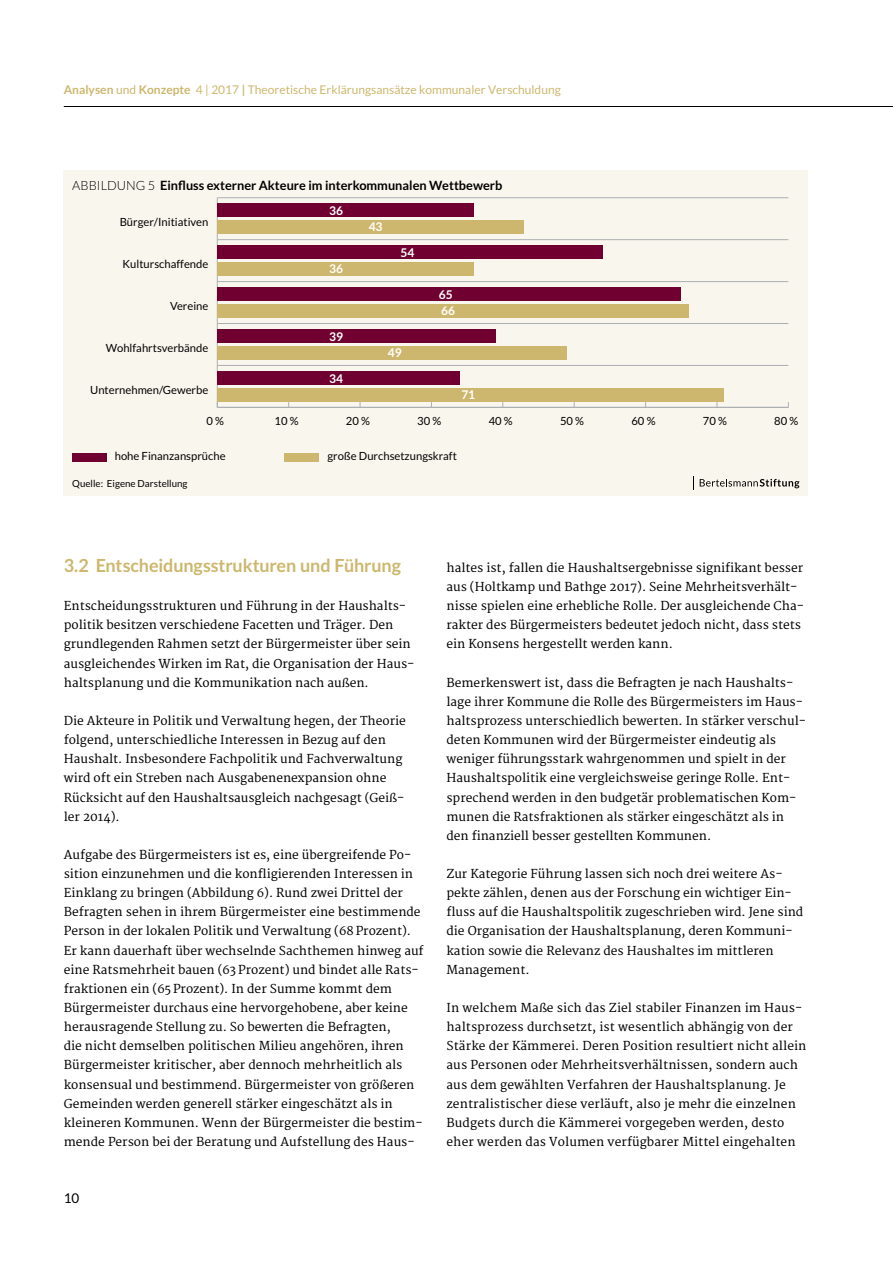
<style>
.page{position:relative;width:893px;height:1263px;background:#fff}
.page>*{position:absolute;margin:0;border:0;box-sizing:border-box;transform-origin:0 0}
.t1{font:700 18px "Lato";letter-spacing:-.01em;color:#cdb76e}
.t2{font:13.5px "Lato";color:#000}
.t3{font:700 12.75px "Lato";color:#000}
.t4{font:12px/19.2px "Merriweather";color:#000}
.t5{font:12px "Lato";color:#cdb76e}
.t6{font:700 12px "Lato";color:#fff}
.t7{font:11.25px "Lato";color:#000}
.t8{font:9.75px "Lato";color:#000}
.s1{font-weight:700}
.s2{font-weight:300}
</style>
<div class="page">
<hr style="left:64px;top:106px;width:829px;height:1px;background:#000">
<div style="left:64px;top:170px;width:744px;height:325px;background:#f9f6ee"></div>
<svg style="left:693px;top:476px;width:1px;height:13px"></svg>
<svg style="left:700px;top:479px;width:99px;height:9px"></svg>
<div style="left:72px;top:453px;width:34px;height:8px;background:#700030"></div>
<div style="left:285px;top:453px;width:34px;height:8px;background:#cdb76e"></div>
<hr style="left:217px;top:198px;width:1px;height:209px;background:#acafb2">
<hr style="left:217px;top:407px;width:571px;height:1px;background:#acafb2">
<hr style="left:217px;top:365px;width:571px;height:1px;background:#acafb2">
<hr style="left:217px;top:323px;width:571px;height:1px;background:#acafb2">
<hr style="left:217px;top:281px;width:571px;height:1px;background:#acafb2">
<hr style="left:217px;top:239px;width:571px;height:1px;background:#acafb2">
<hr style="left:217px;top:197px;width:571px;height:1px;background:#acafb2">
<div style="left:217px;top:220px;width:307px;height:14px;background:#cdb76e"></div>
<div style="left:217px;top:262px;width:257px;height:14px;background:#cdb76e"></div>
<div style="left:217px;top:304px;width:471px;height:14px;background:#cdb76e"></div>
<div style="left:217px;top:346px;width:350px;height:14px;background:#cdb76e"></div>
<div style="left:217px;top:388px;width:507px;height:13px;background:#cdb76e"></div>
<div style="left:217px;top:204px;width:257px;height:13px;background:#700030"></div>
<div style="left:217px;top:246px;width:386px;height:13px;background:#700030"></div>
<div style="left:217px;top:287px;width:464px;height:14px;background:#700030"></div>
<div style="left:217px;top:329px;width:279px;height:14px;background:#700030"></div>
<div style="left:217px;top:371px;width:243px;height:14px;background:#700030"></div>
<p class="t5" style="left:64px;top:83px;width:499px"><span class="s1">Analysen</span> und <span class="s1">Konzepte</span> 4 | 2017 <span class="s1">|</span> Theoretische Erklärungsansätze kommunaler Verschuldung</p>
<p class="t3" style="left:72px;top:178px;width:432px"><span class="s2">ABBILDUNG 5</span> Einfluss externer Akteure im interkommunalen Wettbewerb</p>
<p class="t6" style="left:329px;top:204px;width:15px">36</p>
<p class="t7" style="left:120px;top:216px;width:90px">Bürger/Initiativen</p>
<p class="t6" style="left:369px;top:220px;width:15px">43</p>
<p class="t6" style="left:401px;top:246px;width:15px">54</p>
<p class="t7" style="left:123px;top:258px;width:87px">Kulturschaffende</p>
<p class="t6" style="left:329px;top:262px;width:15px">36</p>
<p class="t6" style="left:439px;top:288px;width:15px">65</p>
<p class="t7" style="left:170px;top:300px;width:40px">Vereine</p>
<p class="t6" style="left:441px;top:304px;width:15px">66</p>
<p class="t7" style="left:106px;top:341px;width:104px">Wohlfahrtsverbände</p>
<p class="t6" style="left:329px;top:330px;width:15px">39</p>
<p class="t6" style="left:329px;top:372px;width:15px">34</p>
<p class="t6" style="left:388px;top:346px;width:15px">49</p>
<p class="t7" style="left:90px;top:383px;width:120px">Unternehmen/Gewerbe</p>
<p class="t6" style="left:461px;top:388px;width:15px">71</p>
<p class="t7" style="left:206px;top:415px;width:19px">0 %</p>
<p class="t7" style="left:274px;top:415px;width:26px">10 %</p>
<p class="t7" style="left:346px;top:415px;width:26px">20 %</p>
<p class="t7" style="left:417px;top:415px;width:26px">30 %</p>
<p class="t7" style="left:489px;top:415px;width:26px">40 %</p>
<p class="t7" style="left:560px;top:415px;width:26px">50 %</p>
<p class="t7" style="left:631px;top:415px;width:26px">60 %</p>
<p class="t7" style="left:703px;top:415px;width:26px">70 %</p>
<p class="t7" style="left:774px;top:415px;width:26px">80 %</p>
<p class="t7" style="left:115px;top:450px;width:112px">hohe Finanzansprüche</p>
<p class="t7" style="left:327px;top:450px;width:131px">große Durchsetzungskraft</p>
<p class="t8" style="left:72px;top:478px;width:117px">Quelle: Eigene Darstellung</p>
<h1 class="t1" style="left:64px;top:555px;width:339px">3.2 Entscheidungsstrukturen und Führung</h1>
<p class="t4" style="left:64px;top:597px;width:352px">Entscheidungsstrukturen und Führung in der Haushalts&shy;politik besitzen verschiedene Facetten und Träger. Den grundlegenden Rahmen setzt der Bürgermeister über sein ausgleichendes Wirken im Rat, die Organisation der Haus&shy;haltsplanung und die Kommunikation nach außen.</p>
<p class="t4" style="left:64px;top:712px;width:344px">Die Akteure in Politik und Verwaltung hegen, der Theorie folgend, unterschiedliche Interessen in Bezug auf den Haushalt. Insbesondere Fachpolitik und Fachverwaltung wird oft ein Streben nach Ausgabenenexpansion ohne Rücksicht auf den Haushaltsausgleich nachgesagt (Geiß&shy;ler 2014).</p>
<p class="t4" style="left:64px;top:845px;width:361px">Aufgabe des Bürgermeisters ist es, eine übergreifende Po&shy;sition einzunehmen und die konfligierenden Interessen in Einklang zu bringen (Abbildung 6). Rund zwei Drittel der Befragten sehen in ihrem Bürgermeister eine bestimmende Person in der lokalen Politik und Verwaltung (68 Prozent).<br>Er kann dauerhaft über wechselnde Sachthemen hinweg auf eine Ratsmehrheit bauen (63 Prozent) und bindet alle Rats&shy;fraktionen ein (65 Prozent). In der Summe kommt dem Bürgermeister durchaus eine hervorgehobene, aber keine herausragende Stellung zu. So bewerten die Befragten,<br>die nicht demselben politischen Milieu angehören, ihren Bürgermeister kritischer, aber dennoch mehrheitlich als konsensual und bestimmend. Bürgermeister von größeren Gemeinden werden generell stärker eingeschätzt als in kleineren Kommunen. Wenn der Bürgermeister die bestim&shy;mende Person bei der Beratung und Aufstellung des Haus-</p>
<p class="t2" style="left:64px;top:1191px;width:17px">10</p>
<p class="t4" style="left:446px;top:559px;width:359px">haltes ist, fallen die Haushaltsergebnisse signifikant besser aus (Holtkamp und Bathge 2017). Seine Mehrheitsverhält&shy;nisse spielen eine erhebliche Rolle. Der ausgleichende Cha&shy;rakter des Bürgermeisters bedeutet jedoch nicht, dass stets ein Konsens hergestellt werden kann.</p>
<p class="t4" style="left:446px;top:673px;width:361px">Bemerkenswert ist, dass die Befragten je nach Haushalts&shy;lage ihrer Kommune die Rolle des Bürgermeisters im Haus&shy;haltsprozess unterschiedlich bewerten. In stärker verschul&shy;deten Kommunen wird der Bürgermeister eindeutig als weniger führungsstark wahrgenommen und spielt in der Haushaltspolitik eine vergleichsweise geringe Rolle. Ent&shy;sprechend werden in den budgetär problematischen Kom&shy;munen die Ratsfraktionen als stärker eingeschätzt als in den finanziell besser gestellten Kommunen.</p>
<p class="t4" style="left:446px;top:865px;width:358px">Zur Kategorie Führung lassen sich noch drei weitere As&shy;pekte zählen, denen aus der Forschung ein wichtiger Ein&shy;fluss auf die Haushaltspolitik zugeschrieben wird. Jene sind die Organisation der Haushaltsplanung, deren Kommuni&shy;kation sowie die Relevanz des Haushaltes im mittleren Management.</p>
<p class="t4" style="left:446px;top:999px;width:361px">In welchem Maße sich das Ziel stabiler Finanzen im Haus&shy;haltsprozess durchsetzt, ist wesentlich abhängig von der Stärke der Kämmerei. Deren Position resultiert nicht allein aus Personen oder Mehrheitsverhältnissen, sondern auch aus dem gewählten Verfahren der Haushaltsplanung. Je zentralistischer diese verläuft, also je mehr die einzelnen Budgets durch die Kämmerei vorgegeben werden, desto eher werden das Volumen verfügbarer Mittel eingehalten</p>
</div>
